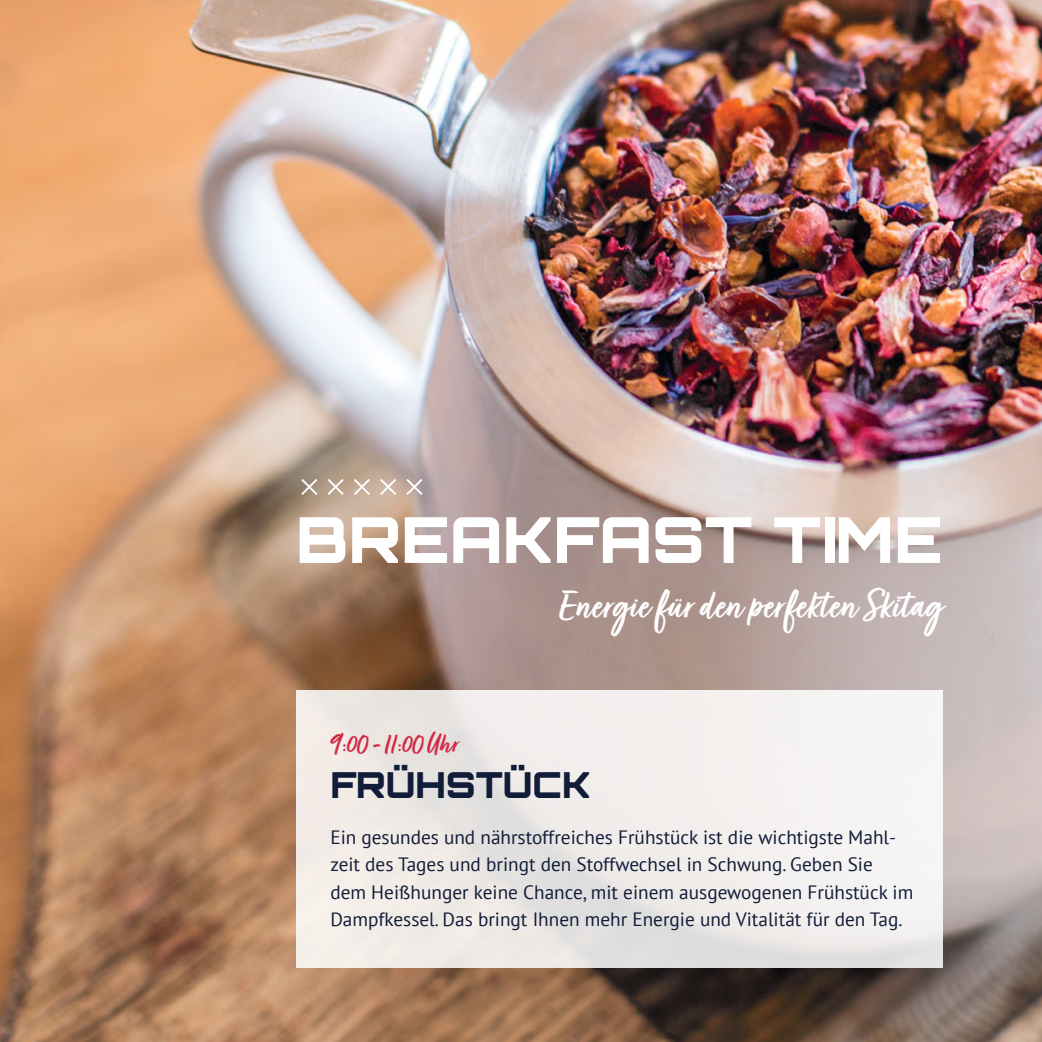
<style>
.page{position:relative;width:1042px;height:1042px;background:#fff}
.page>*{position:absolute;margin:0;border:0;box-sizing:border-box;transform-origin:0 0}
.t1{font:900 63.52px "Orbitron";color:#fff}
.t2{font:700 44.1px "Turbinado";color:#fff}
.t3{font:900 35.88px "Orbitron";color:#111c38}
.t4{font:700 29.75px "Turbinado";color:#d22741}
.t5{font:19.25px/27.3px "PT Sans";color:#111c38}
</style>
<div class="page">
<img style="left:0;top:0;width:1042px;height:1042px">
<svg style="left:299px;top:477px;width:20px;height:20px"></svg>
<svg style="left:352px;top:477px;width:20px;height:20px"></svg>
<svg style="left:404px;top:477px;width:20px;height:20px"></svg>
<svg style="left:325px;top:477px;width:21px;height:20px"></svg>
<svg style="left:378px;top:477px;width:20px;height:20px"></svg>
<svg style="left:296px;top:689px;width:647px;height:278px;fill:#f2edeb"></svg>
<h1 class="t1" style="left:296px;top:501px;width:648px">BREAKFAST TIME</h1>
<h2 class="t2" style="left:559px;top:582px;width:385px">Energie für den perfekten Skitag</h2>
<h3 class="t4" style="left:330px;top:727px;width:130px">9:00 - 11:00 Uhr</h3>
<h3 class="t3" style="left:330px;top:763px;width:262px">FRÜHSTÜCK</h3>
<p class="t5" style="left:330px;top:823px;width:584px">Ein gesundes und nährstoffreiches Frühstück ist die wichtigste Mahl&shy;zeit des Tages und bringt den Stoffwechsel in Schwung. Geben Sie dem Heißhunger keine Chance, mit einem ausgewogenen Frühstück im Dampfkessel. Das bringt Ihnen mehr Energie und Vitalität für den Tag.</p>
</div>
